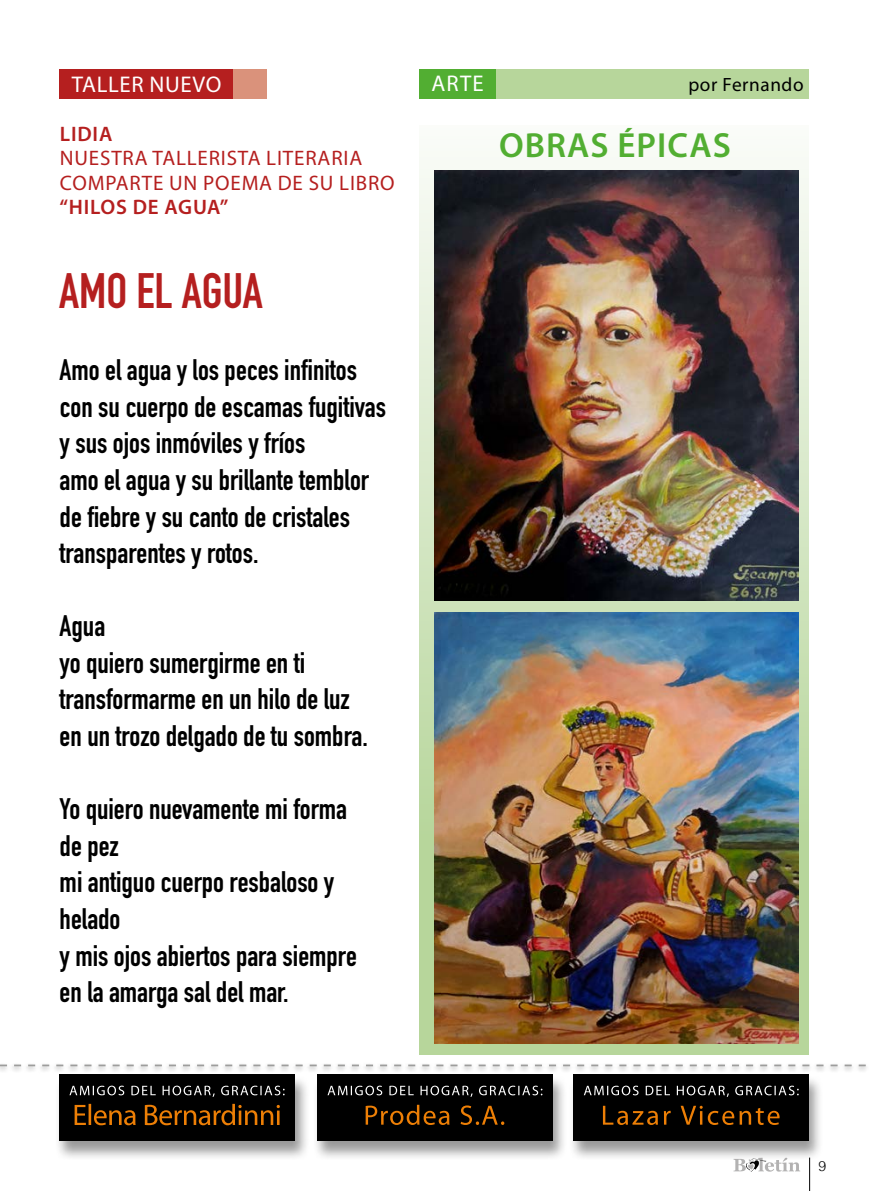
<style>
.page{position:relative;width:869px;height:1191px;background:#fff}
.page>*{position:absolute;margin:0;border:0;box-sizing:border-box;transform-origin:0 0}
.t1{font:700 49px "DIN Condensed";color:#b51f1f}
.t2{font:600 35px "Myriad Pro";letter-spacing:.03em;color:#52ae32}
.t3{font:700 29.22px/36.6px "DIN Condensed";color:#000}
.t4{font:22.75px "Myriad Pro";letter-spacing:.03em;color:#fff}
.t5{font:21px/24.5px "Myriad Pro";letter-spacing:.04em;color:#b51f1f}
.t6{font:600 21px "Myriad Pro";letter-spacing:.04em;color:#b51f1f}
.t7{font:19.25px "Myriad Pro";letter-spacing:.03em;color:#000}
.t8{font:300 14px "Helvetica";color:#000}
</style>
<div class="page">
<hr style="left:809px;top:1157px;width:1px;height:34px;background:#000">
<svg style="left:733px;top:1160px;width:66px;height:11px"></svg>
<div style="left:568px;top:1074px;width:255px;height:86px;background:#000;opacity:.4"></div>
<div style="left:573px;top:1074px;width:235px;height:66px;background:#000"></div>
<div style="left:312px;top:1074px;width:255px;height:86px;background:#000;opacity:.4"></div>
<div style="left:317px;top:1074px;width:235px;height:66px;background:#000"></div>
<svg style="left:584px;top:1085px;width:214px;height:12px"></svg>
<svg style="left:327px;top:1085px;width:215px;height:12px"></svg>
<svg style="left:602px;top:1105px;width:177px;height:20px"></svg>
<div style="left:0;top:1062px;width:868px;height:11px;background:#000;opacity:.4"></div>
<svg style="left:0;top:1064px;width:868px;height:2px"></svg>
<div style="left:54px;top:1074px;width:255px;height:86px;background:#000;opacity:.4"></div>
<div style="left:59px;top:1074px;width:236px;height:66px;background:#000"></div>
<svg style="left:69px;top:1085px;width:215px;height:12px"></svg>
<svg style="left:75px;top:1103px;width:205px;height:22px"></svg>
<svg style="left:365px;top:1104px;width:139px;height:21px"></svg>
<div style="left:419px;top:69px;width:390px;height:30px;background:#b7d69b"></div>
<svg style="left:419px;top:160px;width:390px;height:894px;background:#b8c9a6"></svg>
<div style="left:419px;top:69px;width:76px;height:30px;background:#52ae32"></div>
<div style="left:60px;top:69px;width:173px;height:30px;background:#b51f1f"></div>
<div style="left:233px;top:69px;width:33px;height:30px;background:#da927b"></div>
<img style="left:435px;top:170px;width:363px;height:430px">
<img style="left:435px;top:613px;width:363px;height:430px">
<p class="t4" style="left:72px;top:70px;width:151px">TALLER NUEVO</p>
<p class="t4" style="left:431px;top:69px;width:54px">ARTE</p>
<p class="t7" style="left:688px;top:73px;width:117px">por Fernando</p>
<p class="t6" style="left:60px;top:120px;width:54px">LIDIA</p>
<p class="t5" style="left:60px;top:146px;width:336px">NUESTRA TALLERISTA LITERARIA<br>COMPARTE UN POEMA DE SU LIBRO</p>
<p class="t6" style="left:60px;top:194px;width:170px">“HILOS DE AGUA”</p>
<p class="t2" style="left:499px;top:123px;width:233px">OBRAS ÉPICAS</p>
<h1 class="t1" style="left:59px;top:258px;width:205px">AMO EL AGUA</h1>
<p class="t3" style="left:60px;top:351px;width:328px">Amo el agua y los peces infinitos con su cuerpo de escamas fugitivas y sus ojos inmóviles y fríos<br>amo el agua y su brillante temblor de fiebre y su canto de cristales transparentes y rotos.</p>
<p class="t3" style="left:60px;top:607px;width:309px">Agua<br>yo quiero sumergirme en ti transformarme en un hilo de luz en un trozo delgado de tu sombra.</p>
<p class="t3" style="left:60px;top:790px;width:298px">Yo quiero nuevamente mi forma de pez<br>mi antiguo cuerpo resbaloso y helado<br>y mis ojos abiertos para siempre en la amarga sal del mar.</p>
<p class="t8" style="left:818px;top:1157px;width:9px">9</p>
</div>
